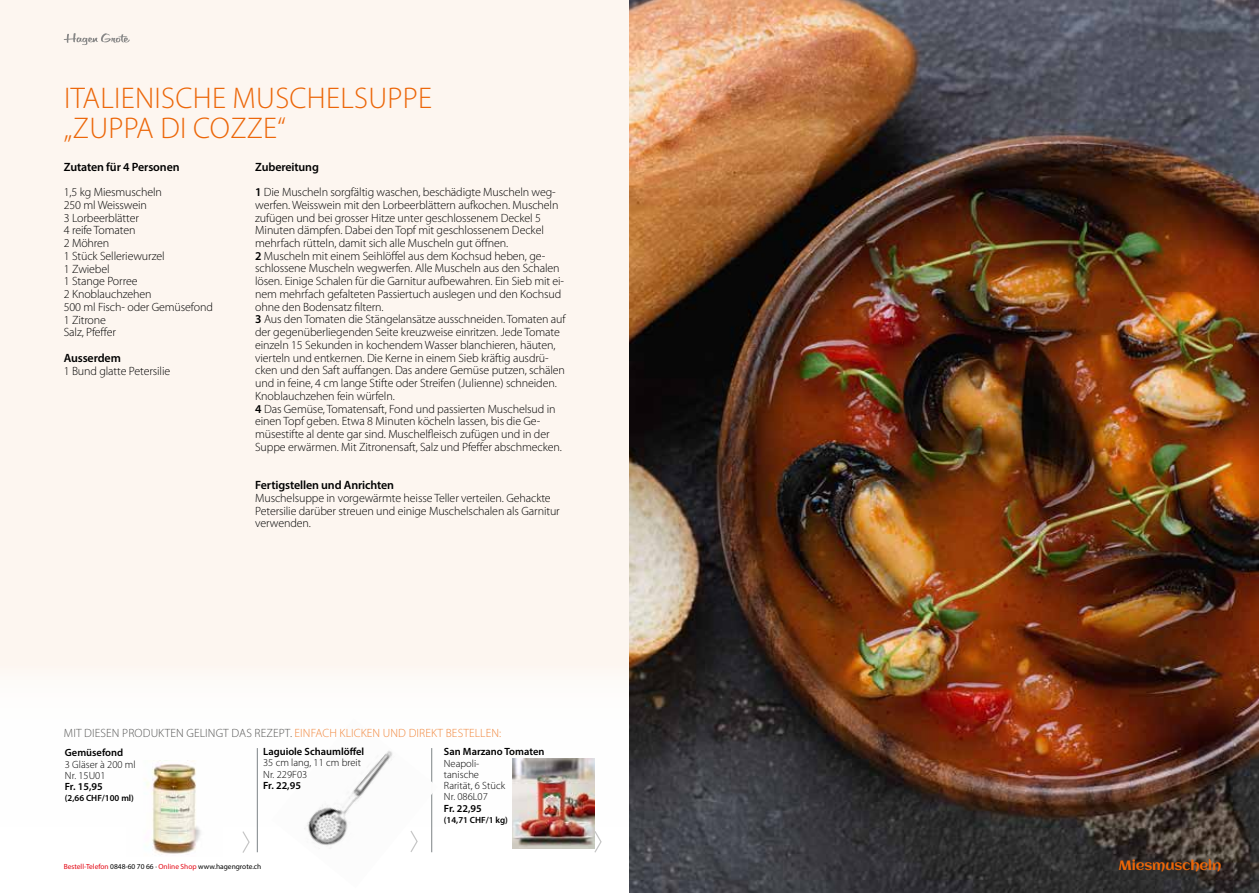
<style>
.page{position:relative;width:1259px;height:893px;background:#fff}
.page>*{position:absolute;margin:0;border:0;box-sizing:border-box;transform-origin:0 0}
.t1{font:300 30px/30px "Myriad Pro";letter-spacing:.01em;color:#ec6608}
.t2{font:13.5px "Aclonica";letter-spacing:-.01em;color:#ec6608}
.t3{font:300 12px/12.8px "Myriad Pro";letter-spacing:-.01em;color:#000}
.t4{font:300 12px "Myriad Pro";letter-spacing:.01em;color:#575756}
.t5{font:600 12px "Myriad Pro";letter-spacing:-.01em;color:#000}
.t6{font:300 10.5px/11.2px "Myriad Pro";color:#000}
.t7{font:600 10.5px "Myriad Pro";color:#000}
.t8{font:600 9px "Myriad Pro";color:#000}
.t9{font:7.35px "Myriad Pro";color:#000}
.s1{font-weight:600}
.s2{color:#f1873d}
.s3{color:#e30613}
</style>
<div class="page">
<div style="left:0;top:0;width:887px;height:893px;background:#fdf6f0"></div>
<div style="left:0;top:663px;width:1259px;height:230px;background:#fff"></div>
<hr style="left:257px;top:748px;width:1px;height:104px;background:#7d8386">
<svg style="left:593px;top:830px;width:9px;height:23px"></svg>
<svg style="left:242px;top:831px;width:8px;height:22px"></svg>
<img style="left:629px;top:0;width:630px;height:893px">
<img style="left:144px;top:761px;width:57px;height:94px">
<img style="left:304px;top:748px;width:129px;height:105px">
<img style="left:512px;top:758px;width:82px;height:90px">
<svg style="left:64px;top:33px;width:66px;height:12px"></svg>
<h1 class="t1" style="left:64px;top:82px;width:370px">ITALIENISCHE MUSCHELSUPPE „ZUPPA DI COZZE“</h1>
<p class="t5" style="left:64px;top:159px;width:117px">Zutaten für 4 Personen</p>
<p class="t3" style="left:64px;top:186px;width:151px">1,5 kg Miesmuscheln<br>250 ml Weisswein<br>3 Lorbeerblätter<br>4 reife Tomaten<br>2 Möhren<br>1 Stück Selleriewurzel<br>1 Zwiebel<br>1 Stange Porree<br>2 Knoblauchzehen<br>500 ml Fisch- oder Gemüsefond<br>1 Zitrone<br>Salz, Pfeffer</p>
<p class="t5" style="left:64px;top:350px;width:59px">Ausserdem</p>
<p class="t3" style="left:64px;top:364px;width:108px">1 Bund glatte Petersilie</p>
<p class="t3" style="left:255px;top:154px;width:302px;line-height:25.5px"><span class="s1">Zubereitung<br>1</span> Die Muscheln sorgfältig waschen, beschädigte Muscheln weg-</p>
<p class="t3" style="left:255px;top:198px;width:312px">werfen. Weisswein mit den Lorbeerblättern aufkochen. Muscheln zufügen und bei grosser Hitze unter geschlossenem Deckel 5<br>Minuten dämpfen. Dabei den Topf mit geschlossenem Deckel mehrfach rütteln, damit sich alle Muscheln gut öffnen.<br><span class="s1">2</span> Muscheln mit einem Seihlöffel aus dem Kochsud heben, ge&shy;schlossene Muscheln wegwerfen. Alle Muscheln aus den Schalen lösen. Einige Schalen für die Garnitur aufbewahren. Ein Sieb mit ei&shy;nem mehrfach gefalteten Passiertuch auslegen und den Kochsud ohne den Bodensatz filtern.<br><span class="s1">3</span> Aus den Tomaten die Stängelansätze ausschneiden. Tomaten auf der gegenüberliegenden Seite kreuzweise einritzen. Jede Tomate einzeln 15 Sekunden in kochendem Wasser blanchieren, häuten, vierteln und entkernen. Die Kerne in einem Sieb kräftig ausdrü&shy;cken und den Saft auffangen. Das andere Gemüse putzen, schälen und in feine, 4 cm lange Stifte oder Streifen (Julienne) schneiden.<br>Knoblauchzehen fein würfeln.<br><span class="s1">4</span> Das Gemüse, Tomatensaft, Fond und passierten Muschelsud in einen Topf geben. Etwa 8 Minuten köcheln lassen, bis die Ge&shy;müsestifte al dente gar sind. Muschelfleisch zufügen und in der Suppe erwärmen. Mit Zitronensaft, Salz und Pfeffer abschmecken.</p>
<p class="t5" style="left:255px;top:477px;width:140px">Fertigstellen und Anrichten</p>
<p class="t3" style="left:255px;top:491px;width:306px">Muschelsuppe in vorgewärmte heisse Teller verteilen. Gehackte<br>Petersilie darüber streuen und einige Muschelschalen als Garnitur verwenden.</p>
<p class="t4" style="left:64px;top:726px;width:439px">MIT DIESEN PRODUKTEN GELINGT DAS REZEPT. <span class="s2">EINFACH KLICKEN UND DIREKT BESTELLEN:</span></p>
<p class="t7" style="left:65px;top:746px;width:60px">Gemüsefond</p>
<p class="t6" style="left:65px;top:758px;width:72px">3 Gläser à 200 ml<br>Nr. 15U01</p>
<p class="t7" style="left:65px;top:780px;width:39px">Fr. 15,95</p>
<p class="t8" style="left:65px;top:792px;width:71px">(2,66 CHF/100 ml)</p>
<p class="t7" style="left:263px;top:745px;width:102px">Laguiole Schaumlöffel</p>
<p class="t6" style="left:263px;top:757px;width:99px">35 cm lang, 11 cm breit<br>Nr. 229F03</p>
<p class="t7" style="left:263px;top:779px;width:39px">Fr. 22,95</p>
<p class="t7" style="left:444px;top:745px;width:102px">San Marzano Tomaten</p>
<p class="t6" style="left:444px;top:757px;width:63px">Neapoli&shy;tanische<br>Rarität, 6 Stück<br>Nr. 086L07</p>
<p class="t7" style="left:444px;top:801px;width:39px">Fr. 22,95</p>
<p class="t8" style="left:444px;top:814px;width:66px">(14,71 CHF/1 kg)</p>
<p class="t9" style="left:64px;top:862px;width:199px"><span class="s3">Bestell-Telefon</span> 0848-60 70 66 · <span class="s3">Online Shop</span> www.hagengrote.ch</p>
<p class="t2" style="left:1118px;top:856px;width:104px">Miesmuscheln</p>
</div>
